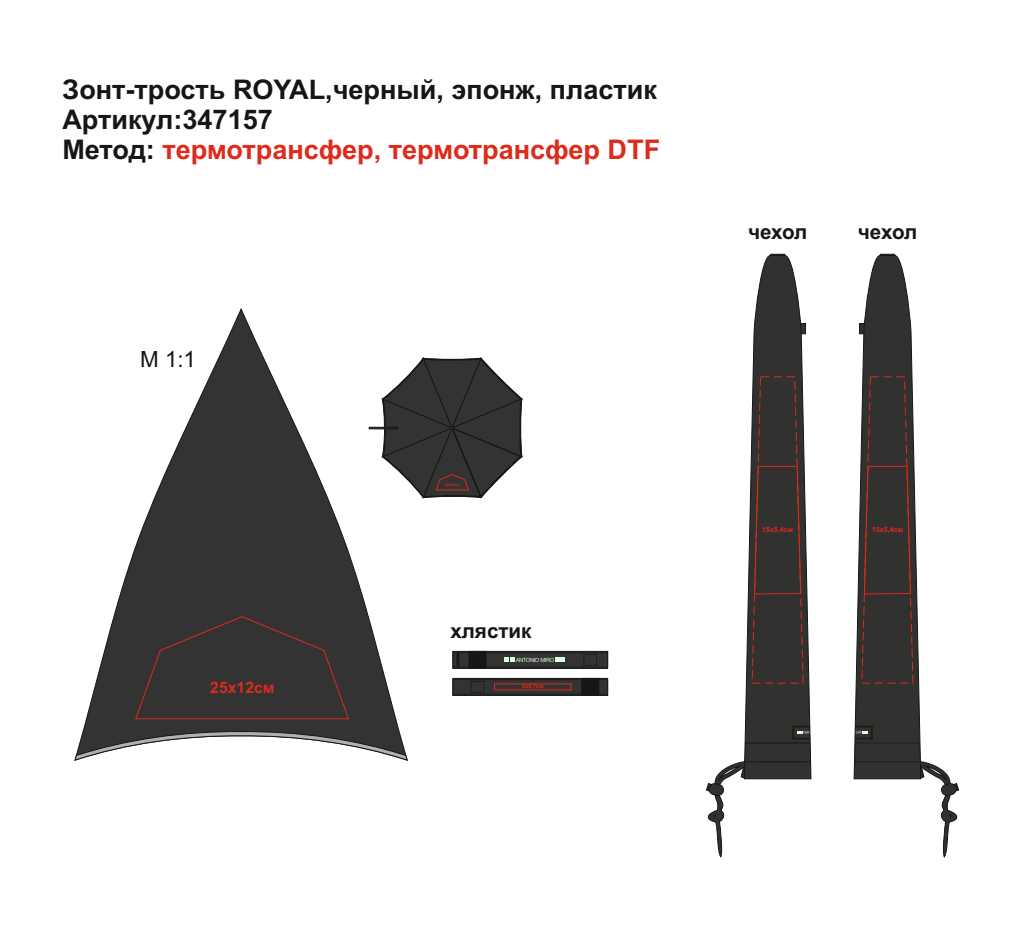
<style>
.page{position:relative;width:1021px;height:936px;background:#fff}
.page>*{position:absolute;margin:0;border:0;box-sizing:border-box;transform-origin:0 0}
.t1{font:700 27.06px/30.2px "Arial";color:#151616}
.t2{font:22.32px "Arial";color:#151616}
.t3{font:700 20.61px "Arial";color:#151616}
.t4{font:700 15.78px "Arial";color:#dd2b1c}
.t5{font:700 7.2px "Arial";color:#dd2b1c}
.t6{font:5.76px "Arial";letter-spacing:-.075em;color:#defadf}
.t7{font:700 5.55px "Arial";color:#dd2b1c}
.t8{font:700 3.33px "Arial";color:#dd2b1c}
.s1{color:#dd2b1c}
</style>
<div class="page">
<svg style="left:82px;top:309px;width:318px;height:422px"></svg>
<div style="left:134px;top:615px;width:216px;height:104px;background:#343333"></div>
<svg style="left:75px;top:731px;width:332px;height:29px"></svg>
<svg style="left:369px;top:357px;width:153px;height:141px"></svg>
<svg style="left:452px;top:651px;width:156px;height:17px;background:#323332"></svg>
<svg style="left:452px;top:678px;width:156px;height:17px;background:#372b2a"></svg>
<div style="left:471px;top:681px;width:13px;height:11px;border:1px dashed #151616"></div>
<svg style="left:706px;top:254px;width:105px;height:603px"></svg>
<svg style="left:854px;top:254px;width:104px;height:603px"></svg>
<p class="t1" style="left:62px;top:77px;width:599px">Зонт-трость ROYAL,черный, эпонж, пластик<br>Артикул:347157<br>Метод: <span class="s1">термотрансфер, термотрансфер DTF</span></p>
<p class="t2" style="left:140px;top:351px;width:57px">М 1:1</p>
<p class="t4" style="left:210px;top:681px;width:66px">25х12см</p>
<p class="t8" style="left:445px;top:483px;width:15px">25х12см</p>
<p class="t3" style="left:450px;top:622px;width:83px">хлястик</p>
<p class="t6" style="left:516px;top:657px;width:40px">ANTONIO MIRO</p>
<p class="t7" style="left:522px;top:684px;width:23px">9х0,7см</p>
<p class="t3" style="left:748px;top:224px;width:61px">чехол</p>
<p class="t3" style="left:857px;top:224px;width:61px">чехол</p>
<p class="t5" style="left:762px;top:527px;width:33px">15х5,4см</p>
<p class="t5" style="left:871px;top:527px;width:33px">15х5,4см</p>
</div>
